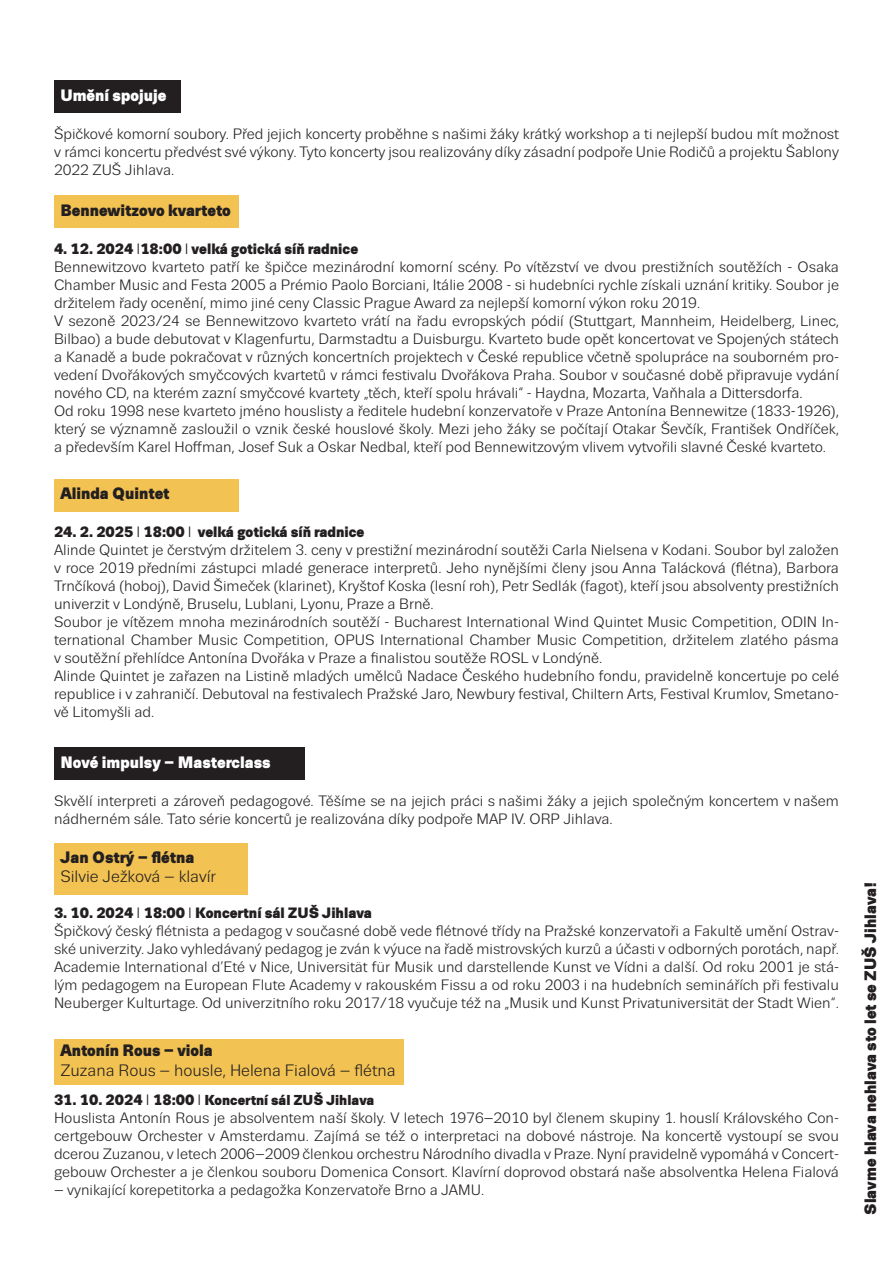
<style>
.page{position:relative;width:893px;height:1263px;background:#fff}
.page>*{position:absolute;margin:0;border:0;box-sizing:border-box;transform-origin:0 0}
.t1{font:900 16.5px "Trivia Sans";color:#231f20}
.t2{font:16.5px "Trivia Sans";color:#231f20}
.t3{font:900 16.5px "Trivia Sans";color:#fff}
.t4{font:15px/18px "Trivia Sans";color:#231f20}
.t5{font:900 14.4px "Trivia Sans";color:#231f20}
.s1{font-weight:900}
.s2{font-size:15px}
.s3{font-weight:400;font-size:15px}
</style>
<div class="page">
<div style="left:54px;top:81px;width:126px;height:32px;background:#231f20"></div>
<div style="left:54px;top:196px;width:185px;height:32px;background:#f2c253"></div>
<div style="left:54px;top:479px;width:185px;height:32px;background:#f2c253"></div>
<div style="left:54px;top:747px;width:250px;height:33px;background:#231f20"></div>
<div style="left:54px;top:843px;width:193px;height:52px;background:#f2c253"></div>
<div style="left:54px;top:1039px;width:350px;height:45px;background:#f2c253"></div>
<p class="t3" style="left:60px;top:86px;width:108px">Umění spojuje</p>
<p class="t4" style="left:54px;top:125px;width:786px;text-align:justify">Špičkové komorní soubory. Před jejich koncerty proběhne s našimi žáky krátký workshop a ti nejlepší budou mít možnost v rámci koncertu předvést své výkony. Tyto koncerty jsou realizovány díky zásadní podpoře Unie Rodičů a projektu Šablony 2022 ZUŠ Jihlava.</p>
<p class="t1" style="left:60px;top:201px;width:172px">Bennewitzovo kvarteto</p>
<p class="t4" style="left:54px;top:240px;width:786px"><span class="s1">4. 12. 2024</span> I<span class="s1">18:00</span> I <span class="s1">velká gotická síň radnice<br></span>Bennewitzovo kvarteto patří ke špičce mezinárodní komorní scény. Po vítězství ve dvou prestižních soutěžích - Osaka Chamber Music and Festa 2005 a Prémio Paolo Borciani, Itálie 2008 - si hudebníci rychle získali uznání kritiky. Soubor je držitelem řady ocenění, mimo jiné ceny Classic Prague Award za nejlepší komorní výkon roku 2019.<br>V sezoně 2023/24 se Bennewitzovo kvarteto vrátí na řadu evropských pódií (Stuttgart, Mannheim, Heidelberg, Linec, Bilbao) a bude debutovat v Klagenfurtu, Darmstadtu a Duisburgu. Kvarteto bude opět koncertovat ve Spojených státech a Kanadě a bude pokračovat v různých koncertních projektech v České republice včetně spolupráce na souborném pro&shy;vedení Dvořákových smyčcových kvartetů v rámci festivalu Dvořákova Praha. Soubor v současné době připravuje vydání nového CD, na kterém zazní smyčcové kvartety „těch, kteří spolu hrávali“ - Haydna, Mozarta, Vaňhala a Dittersdorfa.<br>Od roku 1998 nese kvarteto jméno houslisty a ředitele hudební konzervatoře v Praze Antonína Bennewitze (1833-1926), který se významně zasloužil o vznik české houslové školy. Mezi jeho žáky se počítají Otakar Ševčík, František Ondříček, a především Karel Hoffman, Josef Suk a Oskar Nedbal, kteří pod Bennewitzovým vlivem vytvořili slavné České kvarteto.</p>
<p class="t1" style="left:60px;top:484px;width:111px">Alinda Quintet</p>
<p class="t4" style="left:54px;top:523px;width:786px"><span class="s1">24. 2. 2025</span> I <span class="s1">18:00</span> I <span class="s1">velká gotická síň radnice<br></span>Alinde Quintet je čerstvým držitelem 3. ceny v prestižní mezinárodní soutěži Carla Nielsena v Kodani. Soubor byl založen v roce 2019 předními zástupci mladé generace interpretů. Jeho nynějšími členy jsou Anna Talácková (flétna), Barbora Trnčíková (hoboj), David Šimeček (klarinet), Kryštof Koska (lesní roh), Petr Sedlák (fagot), kteří jsou absolventy prestižních univerzit v Londýně, Bruselu, Lublani, Lyonu, Praze a Brně.<br>Soubor je vítězem mnoha mezinárodních soutěží - Bucharest International Wind Quintet Music Competition, ODIN In&shy;ternational Chamber Music Competition, OPUS International Chamber Music Competition, držitelem zlatého pásma v soutěžní přehlídce Antonína Dvořáka v Praze a finalistou soutěže ROSL v Londýně.<br>Alinde Quintet je zařazen na Listině mladých umělců Nadace Českého hudebního fondu, pravidelně koncertuje po celé republice i v zahraničí. Debutoval na festivalech Pražské Jaro, Newbury festival, Chiltern Arts, Festival Krumlov, Smetano&shy;vě Litomyšli ad.</p>
<p class="t3" style="left:60px;top:753px;width:212px">Nové impulsy – Masterclass</p>
<p class="t4" style="left:54px;top:792px;width:786px">Skvělí interpreti a zároveň pedagogové. Těšíme se na jejich práci s našimi žáky a jejich společným koncertem v našem nádherném sále. Tato série koncertů je realizována díky podpoře MAP IV. ORP Jihlava.</p>
<p class="t1" style="left:60px;top:848px;width:135px">Jan Ostrý – flétna</p>
<p class="t2" style="left:60px;top:868px;width:157px">Silvie Ježková – klavír</p>
<p class="t4" style="left:54px;top:904px;width:787px"><span class="s1">3. 10. 2024</span> I <span class="s1">18:00</span> I <span class="s1">Koncertní sál ZUŠ Jihlava<br></span>Špičkový český flétnista a pedagog v současné době vede flétnové třídy na Pražské konzervatoři a Fakultě umění Ostrav&shy;ské univerzity. Jako vyhledávaný pedagog je zván k výuce na řadě mistrovských kurzů a účasti v odborných porotách, např.<br>Academie International d’Eté v Nice, Universität für Musik und darstellende Kunst ve Vídni a další. Od roku 2001 je stá&shy;lým pedagogem na European Flute Academy v rakouském Fissu a od roku 2003 i na hudebních seminářích při festivalu Neuberger Kulturtage. Od univerzitního roku 2017/18 vyučuje též na „Musik und Kunst Privatuniversität der Stadt Wien“.</p>
<p class="t1" style="left:60px;top:1041px;width:154px">Antonín Rous – viola</p>
<p class="t2" style="left:60px;top:1062px;width:337px">Zuzana Rous – housle, Helena Fialová – flétna</p>
<p class="t5" style="left:54px;top:1092px;width:322px"><span class="s2">31. 10. 2024</span> <span class="s3">I</span> <span class="s2">18:00</span> <span class="s3">I</span> Koncertní sál ZUŠ Jihlava</p>
<p class="t4" style="left:54px;top:1109px;width:786px;text-align:justify">Houslista Antonín Rous je absolventem naší školy. V letech 1976–2010 byl členem skupiny 1. houslí Královského Con&shy;certgebouw Orchester v Amsterdamu. Zajímá se též o interpretaci na dobové nástroje. Na koncertě vystoupí se svou dcerou Zuzanou, v letech 2006–2009 členkou orchestru Národního divadla v Praze. Nyní pravidelně vypomáhá v Concert&shy;gebouw Orchester a je členkou souboru Domenica Consort. Klavírní doprovod obstará naše absolventka Helena Fialová</p>
<p class="t4" style="left:54px;top:1181px;width:432px">– vynikající korepetitorka a pedagožka Konzervatoře Brno a JAMU.</p>
<p class="t1" style="left:861px;top:1215px;width:335px;rotate:-90deg">Slavme hlava nehlava sto let se ZUŠ Jihlava!</p>
</div>
